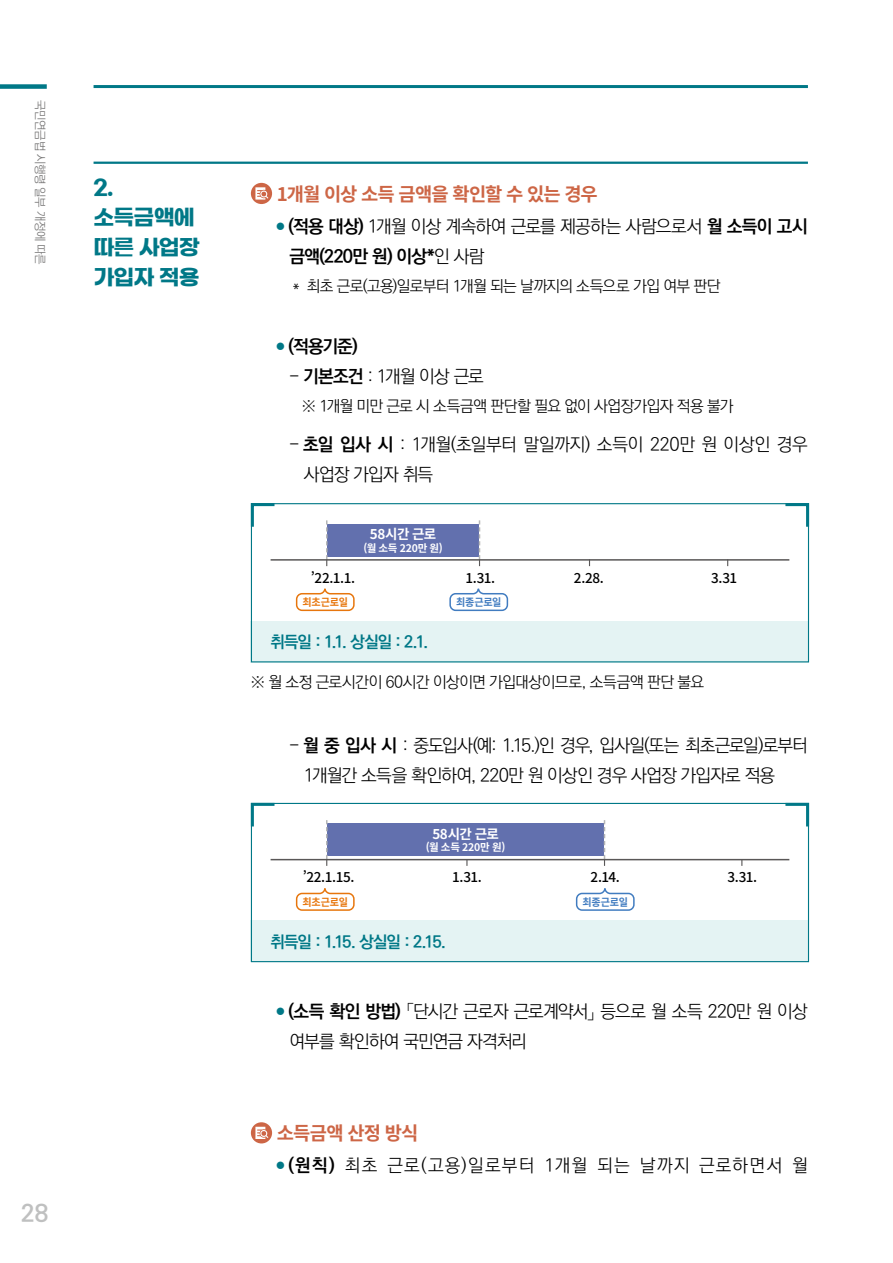
<style>
.page{position:relative;width:893px;height:1263px;background:#fff}
.page>*{position:absolute;margin:0;border:0;box-sizing:border-box;transform-origin:0 0}
.t1{font:24px "Ko Pub World Dotum PB";color:#bfc0c0}
.t2{font:21.75px/30px "Gmarket Sans TTF Bold";letter-spacing:-.04em;color:#007887}
.t3{font:700 18.75px "Noto Sans CJ Kkr";letter-spacing:-.05em;color:#cd6646}
.t4{font:300 18px/30px "Ko Pub Dotum";letter-spacing:-.04em;color:#000}
.t5{font:700 18px/30px "Ko Pub Dotum";letter-spacing:-.04em;color:#000}
.t6{font:300 18px "Ko Pub Dotum";letter-spacing:.065em;color:#000}
.t7{font:700 16.5px "Ko Pub Dotum";letter-spacing:-.06em;color:#007887}
.t8{font:300 15.75px "Ko Pub Dotum";letter-spacing:-.035em;color:#000}
.t9{font:500 13.5px "Noto Sans CJ Kkr";letter-spacing:-.05em;color:#000}
.t10{font:700 13.5px "Noto Sans CJ Kkr";letter-spacing:-.035em;color:#fff}
.t11{font:12px "Ko Pub World Dotum PL";letter-spacing:-.02em;color:#727171}
.t12{font:700 10.5px "Noto Sans CJ Kkr";letter-spacing:-.015em;color:#fff}
.t13{font:700 10.5px "Noto Sans CJ Kkr";letter-spacing:-.025em;color:#e7760d;scale:.96 1}
.t14{font:700 10.5px "Noto Sans CJ Kkr";letter-spacing:-.025em;color:#417cc0;scale:.96 1}
.s1{font-weight:300;font-size:9px;color:#007887}
.s2{font-weight:300}
.s3{font-weight:700}
.s4{font-size:9px;color:#007887}
</style>
<div class="page">
<div style="left:0;top:84px;width:47px;height:5px;background:#007887"></div>
<hr style="left:94px;top:85px;width:714px;height:3px;background:#007887">
<div style="left:251px;top:183px;width:21px;height:21px;background:#cd6646;border-radius:50%"></div>
<svg style="left:255px;top:187px;width:13px;height:13px"></svg>
<div style="left:251px;top:1122px;width:21px;height:21px;background:#cd6646;border-radius:50%"></div>
<svg style="left:255px;top:1127px;width:13px;height:12px"></svg>
<hr style="left:94px;top:162px;width:714px;height:2px;background:#007887">
<svg style="left:250px;top:503px;width:25px;height:27px"></svg>
<svg style="left:785px;top:503px;width:25px;height:27px"></svg>
<div style="left:251px;top:621px;width:558px;height:41px;background:#e4f3f3"></div>
<div style="left:327px;top:524px;width:152px;height:32px;background:#6270ae"></div>
<svg style="left:326px;top:520px;width:1px;height:46px"></svg>
<svg style="left:479px;top:520px;width:1px;height:46px"></svg>
<svg style="left:295px;top:588px;width:60px;height:24px"></svg>
<svg style="left:449px;top:588px;width:60px;height:24px"></svg>
<hr style="left:271px;top:559px;width:518px;height:2px;background:#595757">
<div style="left:251px;top:503px;width:558px;height:159px;border:1px solid #007887"></div>
<svg style="left:250px;top:802px;width:27px;height:27px"></svg>
<svg style="left:782px;top:802px;width:28px;height:27px"></svg>
<div style="left:251px;top:920px;width:558px;height:42px;background:#e4f3f3"></div>
<div style="left:327px;top:824px;width:277px;height:32px;background:#6270ae"></div>
<svg style="left:326px;top:820px;width:1px;height:46px"></svg>
<svg style="left:604px;top:820px;width:1px;height:46px"></svg>
<svg style="left:295px;top:888px;width:60px;height:23px"></svg>
<svg style="left:575px;top:888px;width:60px;height:23px"></svg>
<hr style="left:271px;top:859px;width:518px;height:1px;background:#595757">
<div style="left:251px;top:803px;width:558px;height:159px;border:1px solid #007887"></div>
<p class="t11" style="left:49px;top:100px;width:166px;rotate:90deg">국민연금법 시행령 일부 개정에 따른</p>
<h1 class="t1" style="left:21px;top:1196px;width:29px">28</h1>
<p class="t2" style="left:94px;top:173px;width:108px">2. 소득금액에 따른 사업장 가입자 적용</p>
<p class="t3" style="left:277px;top:183px;width:322px">1개월 이상 소득 금액을 확인할 수 있는 경우</p>
<p class="t5" style="left:289px;top:212px;width:520px;text-indent:-13px"><span class="s1">●</span> (적용 대상) <span class="s2">1개월 이상 계속하여 근로를 제공하는 사람으로서</span> 월 소득이 고시 금액(220만 원) 이상*<span class="s2">인 사람</span></p>
<p class="t8" style="left:289px;top:278px;width:433px">＊ 최초 근로(고용)일로부터 1개월 되는 날까지의 소득으로 가입 여부 판단</p>
<p class="t5" style="left:276px;top:332px;width:83px"><span class="s1">●</span> (적용기준)</p>
<p class="t4" style="left:289px;top:362px;width:196px">- <span class="s3">기본조건</span> : 1개월 이상 근로</p>
<p class="t8" style="left:302px;top:398px;width:433px">※ 1개월 미만 근로 시 소득금액 판단할 필요 없이 사업장가입자 적용 불가</p>
<p class="t4" style="left:304px;top:430px;width:505px;text-indent:-15px">- <span class="s3">초일 입사 시</span> : 1개월(초일부터 말일까지) 소득이 220만 원 이상인 경우 사업장 가입자 취득</p>
<p class="t10" style="left:370px;top:527px;width:68px">58시간 근로</p>
<p class="t12" style="left:363px;top:542px;width:81px">(월 소득 220만 원)</p>
<p class="t9" style="left:311px;top:570px;width:46px">’22.1.1.</p>
<p class="t9" style="left:465px;top:570px;width:31px">1.31.</p>
<p class="t9" style="left:574px;top:570px;width:32px">2.28.</p>
<p class="t9" style="left:711px;top:570px;width:27px">3.31</p>
<p class="t13" style="left:303px;top:596px;width:49px">최초근로일</p>
<p class="t14" style="left:456px;top:596px;width:49px">최종근로일</p>
<p class="t7" style="left:271px;top:634px;width:159px">취득일 : 1.1. 상실일 : 2.1.</p>
<p class="t8" style="left:251px;top:674px;width:455px">※ 월 소정 근로시간이 60시간 이상이면 가입대상이므로, 소득금액 판단 불요</p>
<p class="t4" style="left:304px;top:731px;width:505px;text-indent:-15px">- <span class="s3">월 중 입사 시</span> : 중도입사(예: 1.15.)인 경우, 입사일(또는 최초근로일)로부터<br>1개월간 소득을 확인하여, 220만 원 이상인 경우 사업장 가입자로 적용</p>
<p class="t10" style="left:432px;top:826px;width:68px">58시간 근로</p>
<p class="t12" style="left:426px;top:841px;width:81px">(월 소득 220만 원)</p>
<p class="t9" style="left:303px;top:870px;width:53px">’22.1.15.</p>
<p class="t9" style="left:452px;top:870px;width:31px">1.31.</p>
<p class="t9" style="left:591px;top:870px;width:31px">2.14.</p>
<p class="t9" style="left:728px;top:870px;width:31px">3.31.</p>
<p class="t13" style="left:303px;top:896px;width:49px">최초근로일</p>
<p class="t14" style="left:583px;top:896px;width:49px">최종근로일</p>
<p class="t7" style="left:271px;top:934px;width:177px">취득일 : 1.15. 상실일 : 2.15.</p>
<p class="t4" style="left:289px;top:997px;width:520px;text-indent:-13px"><sup>●</sup> <span class="s3">(소득 확인 방법)</span> 「단시간 근로자 근로계약서」 등으로 월 소득 220만 원 이상 여부를 확인하여 국민연금 자격처리</p>
<p class="t3" style="left:277px;top:1122px;width:143px">소득금액 산정 방식</p>
<p class="t6" style="left:276px;top:1156px;width:533px"><span class="s4">●</span> <span class="s3">(원칙)</span> 최초 근로(고용)일로부터 1개월 되는 날까지 근로하면서 월</p>
</div>
